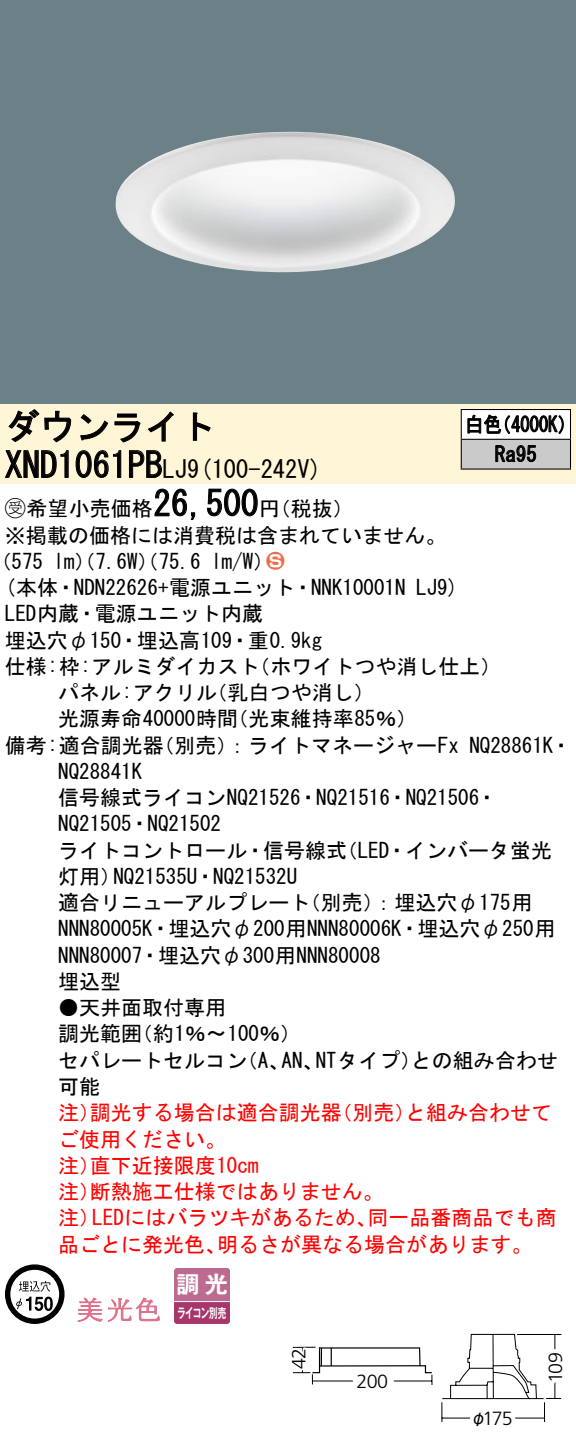
<style>
.page{position:relative;width:576px;height:1444px;background:#fff}
.page>*{position:absolute;margin:0;border:0;box-sizing:border-box;transform-origin:0 0}
.t1{font:35px "MS Gothic";color:#000}
.t2{font:24.5px "MS Gothic";color:#000}
.t3{font:23.1px "Gothic MB101 Pro De Bold 90 pv RKSJ H";color:#fff}
.t4{font:21px/26.2px "MS Gothic";color:#000}
.t5{font:21px/26.2px "MS Gothic";color:#f00}
.t6{font:21px/29.8px "MS Gothic";color:#000;scale:.88 1}
.t7{font:21px "Ford Classification 1";color:#ed6d48}
.t8{font:300 19.25px "Frutiger LT Std";letter-spacing:-.04em;color:#000}
.t9{font:15.75px "Gothic MB101 Pro Regular 90 pv RKSJ H";color:#000}
.t10{font:13.3px "Gothic MB101 Pro De Bold 90 pv RKSJ H";letter-spacing:-.05em;color:#fff;scale:.65 1}
.s1{font-size:24.5px}
.s2{font-family:"Ford Classification 1"}
.s3{color:#fff}
</style>
<div class="page">
<div style="left:0;top:0;width:575px;height:404px;background:#6c8087"></div>
<img style="left:115px;top:132px;width:340px;height:141px">
<div style="left:0;top:404px;width:575px;height:79px;background:#fff5d7"></div>
<svg style="left:8px;top:409px;width:64px;height:34px"></svg>
<svg style="left:80px;top:413px;width:60px;height:30px"></svg>
<svg style="left:147px;top:411px;width:26px;height:31px"></svg>
<svg style="left:192px;top:412px;width:19px;height:29px"></svg>
<svg style="left:5px;top:450px;width:64px;height:28px"></svg>
<svg style="left:75px;top:450px;width:47px;height:28px"></svg>
<svg style="left:129px;top:450px;width:33px;height:28px"></svg>
<svg style="left:154px;top:488px;width:42px;height:32px"></svg>
<svg style="left:207px;top:488px;width:51px;height:29px"></svg>
<svg style="left:5px;top:1264px;width:59px;height:60px"></svg>
<svg style="left:44px;top:1296px;width:9px;height:15px"></svg>
<svg style="left:77px;top:1297px;width:83px;height:25px"></svg>
<svg style="left:174px;top:1268px;width:56px;height:56px;background:#b35682"></svg>
<hr style="left:174px;top:1301px;width:56px;height:1px;background:#fff">
<div style="left:461px;top:409px;width:109px;height:30px;background:#fff"></div>
<div style="left:461px;top:439px;width:109px;height:30px;background:#cacaca"></div>
<hr style="left:460px;top:409px;width:110px;height:1px;background:#000">
<hr style="left:569px;top:410px;width:2px;height:29px;background:#000">
<hr style="left:460px;top:439px;width:110px;height:1px;background:#000">
<svg style="left:460px;top:410px;width:1px;height:58px"></svg>
<hr style="left:569px;top:440px;width:2px;height:28px;background:#000">
<hr style="left:460px;top:468px;width:110px;height:2px;background:#000">
<svg style="left:467px;top:414px;width:96px;height:20px"></svg>
<svg style="left:495px;top:445px;width:41px;height:17px"></svg>
<svg style="left:441px;top:1333px;width:121px;height:89px"></svg>
<svg style="left:292px;top:1346px;width:141px;height:39px"></svg>
<h1 class="t1" style="left:5px;top:409px;width:212px">ダウンライト</h1>
<p class="t2" style="left:187px;top:456px;width:136px">(9 100-242 (V</p>
<h1 class="t1" style="left:5px;top:447px;width:184px">XND1061PB<span class="s1">LJ</span></h1>
<h1 class="t1" style="left:153px;top:486px;width:106px">26,500</h1>
<p class="t4" style="left:5px;top:495px;width:442px"><span class="s2">B</span>希望小売価格<br>※掲載の価格には消費税は含まれていません。</p>
<p class="t7" style="left:266px;top:550px;width:19px">2<span class="s3">3</span></p>
<p class="t4" style="left:259px;top:495px;width:96px">（円税抜(</p>
<p class="t4" style="left:211px;top:548px;width:64px">l m (W/</p>
<p class="t4" style="left:-9px;top:548px;width:54px">（575</p>
<p class="t4" style="left:54px;top:548px;width:149px">lm）（7.6 ）（W 75.6</p>
<p class="t6" style="left:494px;top:409px;width:49px;text-indent:-30px">白色<br>Ra95</p>
<p class="t6" style="left:492px;top:409px;width:96px">（4000 (K</p>
<p class="t4" style="left:5px;top:574px;width:402px">(本体・NDN22626+電源ユニット・NNK10001N</p>
<p class="t4" style="left:5px;top:600px;width:259px">LED内蔵・電源ユニット内蔵</p>
<p class="t4" style="left:5px;top:627px;width:318px">埋込穴φ150・埋込高109・重0.9kg</p>
<p class="t4" style="left:249px;top:653px;width:254px">（ホワイトつや消し仕上(</p>
<p class="t4" style="left:416px;top:574px;width:44px">LJ (9</p>
<p class="t4" style="left:206px;top:653px;width:170px;text-indent:-201px">仕様枠: :アルミダイカスト<br>（乳白つや消し(</p>
<p class="t4" style="left:58px;top:679px;width:160px">パネル:アクリル</p>
<p class="t4" style="left:58px;top:705px;width:181px">光源寿命40000時間</p>
<p class="t4" style="left:227px;top:705px;width:191px">（光束維持率85％(</p>
<p class="t4" style="left:153px;top:732px;width:307px">（別売：）ライトマネージャーFx</p>
<p class="t4" style="left:5px;top:732px;width:160px">備考:適合調光器</p>
<p class="t4" style="left:58px;top:758px;width:85px">NQ28841K</p>
<p class="t4" style="left:58px;top:784px;width:441px">信号線式ライコンNQ21526・NQ21516・NQ21506・</p>
<p class="t4" style="left:58px;top:810px;width:164px">NQ21505・NQ21502</p>
<p class="t4" style="left:336px;top:837px;width:217px">（LED・インバータ蛍光</p>
<p class="t4" style="left:469px;top:732px;width:104px">NQ28861 ・K</p>
<p class="t4" style="left:58px;top:837px;width:290px;text-align:center">ライトコントロール・信号線式<br>NQ21535 ・U NQ21532U</p>
<p class="t4" style="left:58px;top:863px;width:64px">灯用）</p>
<p class="t4" style="left:58px;top:889px;width:498px">適合リニューアルプレート<br>NNN80005 ・K 埋込穴φ200用NNN80006 ・K 埋込穴φ250用<br>NNN80007・埋込穴φ300用NNN80008<br>埋込型</p>
<p class="t4" style="left:132px;top:994px;width:171px;text-indent:-73px">●天井面取付専用<br>（約1％〜100％(</p>
<p class="t4" style="left:300px;top:889px;width:234px">（別売：）埋込穴φ175用</p>
<p class="t4" style="left:58px;top:1020px;width:85px">調光範囲</p>
<p class="t4" style="left:315px;top:1047px;width:107px">NTタイプ）</p>
<p class="t4" style="left:411px;top:1047px;width:148px">との組み合わせ</p>
<p class="t4" style="left:58px;top:1047px;width:190px">セパレートセルコン可能</p>
<p class="t4" style="left:237px;top:1047px;width:54px">（、A</p>
<p class="t4" style="left:281px;top:1047px;width:43px">AN、</p>
<p class="t5" style="left:90px;top:1099px;width:253px">調光する場合は適合調光器</p>
<p class="t5" style="left:331px;top:1099px;width:85px">（別売）</p>
<p class="t5" style="left:405px;top:1099px;width:148px">と組み合わせて</p>
<p class="t5" style="left:58px;top:1099px;width:43px">注）</p>
<p class="t5" style="left:58px;top:1125px;width:169px">ご使用ください。</p>
<p class="t5" style="left:90px;top:1152px;width:170px">直下近接限度10cm</p>
<p class="t5" style="left:90px;top:1152px;width:295px;text-indent:-32px">注）<br>断熱施工仕様ではありません。</p>
<p class="t5" style="left:58px;top:1178px;width:43px">注）</p>
<p class="t5" style="left:92px;top:1204px;width:286px">LEDにはバラツキがあるため、</p>
<p class="t5" style="left:367px;top:1204px;width:190px">同一品番商品でも商</p>
<p class="t5" style="left:58px;top:1204px;width:43px">注）</p>
<p class="t5" style="left:58px;top:1230px;width:169px">品ごとに発光色、</p>
<p class="t5" style="left:217px;top:1230px;width:317px">明るさが異なる場合があります。</p>
<p class="t3" style="left:176px;top:1265px;width:53px">調光</p>
<p class="t10" style="left:177px;top:1301px;width:77px">ライコン別売</p>
<p class="t8" style="left:288px;top:1369px;width:23px;rotate:-90deg">42</p>
<p class="t8" style="left:356px;top:1370px;width:33px">200</p>
<p class="t8" style="left:482px;top:1407px;width:32px">175</p>
<p class="t9" style="left:470px;top:1404px;width:17px">φ</p>
<p class="t8" style="left:544px;top:1382px;width:32px;rotate:-90deg">109</p>
</div>
